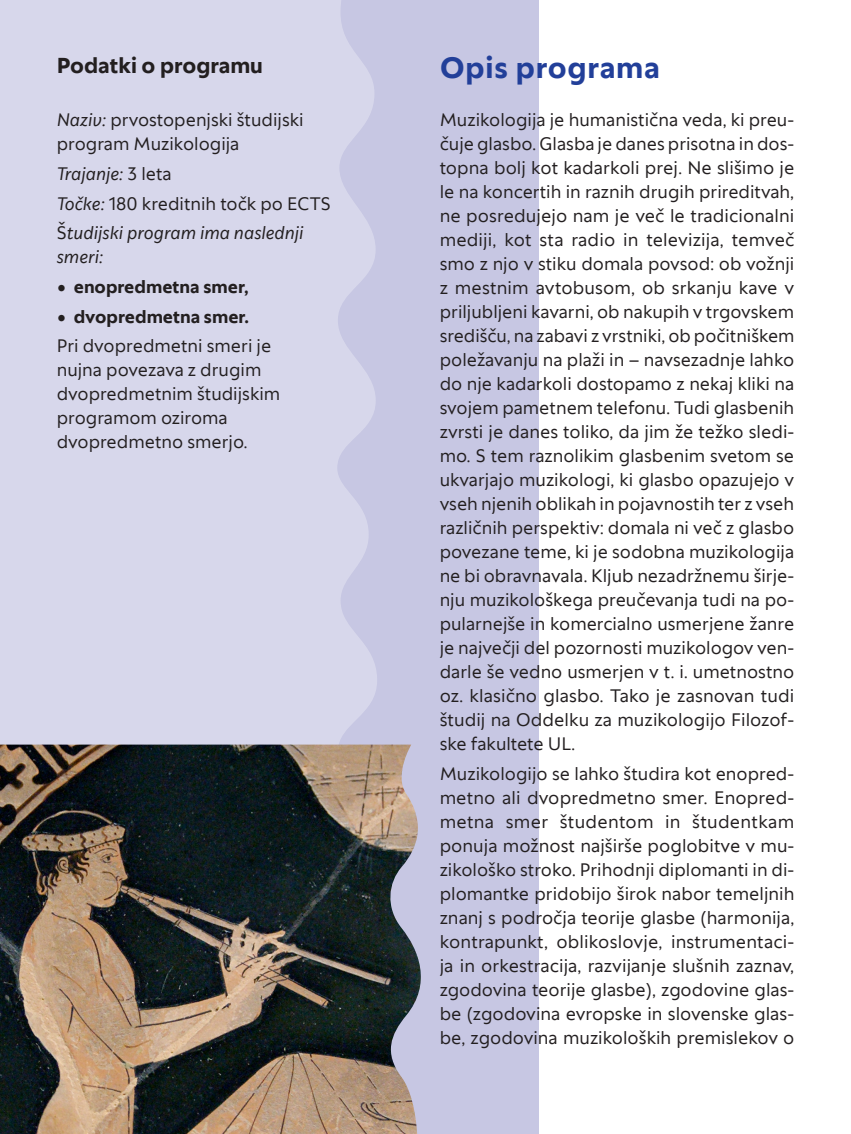
<style>
.page{position:relative;width:851px;height:1134px;background:#fff}
.page>*{position:absolute;margin:0;border:0;box-sizing:border-box;transform-origin:0 0}
.podnaslov{font:700 30px "Univerza Sans";letter-spacing:.025em;color:#223f99}
.mednaslov{font:700 22px "Univerza Sans";color:#231f20}
.tekst{font:18px/24px "Univerza Sans";color:#231f20;text-align:justify}
.tekst_leva{font:18px/24px "Univerza Sans";color:#231f20}
.tekst_leva-2{font:italic 18px/24px "Univerza Sans";color:#231f20}
.t1{font:700 18px "Univerza Sans";color:#231f20}
.s1{font-style:italic}
.s2{font-style:normal}
.s3{font-weight:400}
</style>
<div class="page">
<div style="left:0;top:0;width:539px;height:1134px;background:#c7c7e3"></div>
<div style="left:0;top:0;width:378px;height:745px;background:#d7d7eb"></div>
<img style="left:0;top:745px;width:421px;height:389px">
<p class="mednaslov" style="left:57px;top:48px;width:208px">Podatki o programu</p>
<p class="podnaslov" style="left:439px;top:45px;width:221px">Opis programa</p>
<p class="tekst_leva" style="left:57px;top:107px;width:248px"><span class="s1">Naziv:</span> prvostopenjski študijski program Muzikologija</p>
<p class="tekst_leva-2" style="left:57px;top:161px;width:116px">Trajanje: <span class="s2">3 leta</span></p>
<p class="tekst_leva" style="left:57px;top:191px;width:275px"><span class="s1">Točke:</span> 180 kreditnih točk po ECTS</p>
<p class="tekst_leva-2" style="left:57px;top:220px;width:248px"><span class="s2">Š</span>tudijski program ima naslednji smeri:</p>
<p class="t1" style="left:57px;top:273px;width:193px"><span class="s3">•</span> enopredmetna smer,</p>
<p class="t1" style="left:57px;top:303px;width:194px"><span class="s3">•</span> dvopredmetna smer.</p>
<p class="tekst_leva" style="left:57px;top:333px;width:225px">Pri dvopredmetni smeri je nujna povezava z drugim dvopredmetnim študijskim programom oziroma dvopredmetno smerjo.</p>
<p class="tekst" style="left:439px;top:107px;width:356px">Muzikologija je humanistična veda, ki preu&shy;čuje glasbo. Glasba je danes prisotna in dos&shy;topna bolj kot kadarkoli prej. Ne slišimo je le na koncertih in raznih drugih prireditvah, ne posredujejo nam je več le tradicionalni mediji, kot sta radio in televizija, temveč smo z njo v stiku domala povsod: ob vožnji z mestnim avtobusom, ob srkanju kave v priljubljeni kavarni, ob nakupih v trgovskem središču, na zabavi z vrstniki, ob počitniškem poležavanju na plaži in – navsezadnje lahko do nje kadarkoli dostopamo z nekaj kliki na svojem pametnem telefonu. Tudi glasbenih zvrsti je danes toliko, da jim že težko sledi&shy;mo. S tem raznolikim glasbenim svetom se ukvarjajo muzikologi, ki glasbo opazujejo v vseh njenih oblikah in pojavnostih ter z vseh različnih perspektiv: domala ni več z glasbo povezane teme, ki je sodobna muzikologija ne bi obravnavala. Kljub nezadržnemu širje&shy;nju muzikološkega preučevanja tudi na po&shy;pularnejše in komercialno usmerjene žanre je največji del pozornosti muzikologov ven&shy;darle še vedno usmerjen v t. i. umetnostno oz. klasično glasbo. Tako je zasnovan tudi študij na Oddelku za muzikologijo Filozof&shy;ske fakultete UL.</p>
<p class="tekst" style="left:439px;top:761px;width:356px">Muzikologijo se lahko študira kot enopred&shy;metno ali dvopredmetno smer. Enopred&shy;metna smer študentom in študentkam ponuja možnost najširše poglobitve v mu&shy;zikološko stroko. Prihodnji diplomanti in di&shy;plomantke pridobijo širok nabor temeljnih znanj s področja teorije glasbe (harmonija, kontrapunkt, oblikoslovje, instrumentaci&shy;ja in orkestracija, razvijanje slušnih zaznav, zgodovina teorije glasbe), zgodovine glas&shy;be (zgodovina evropske in slovenske glas&shy;be, zgodovina muzikoloških premislekov o</p>
</div>
